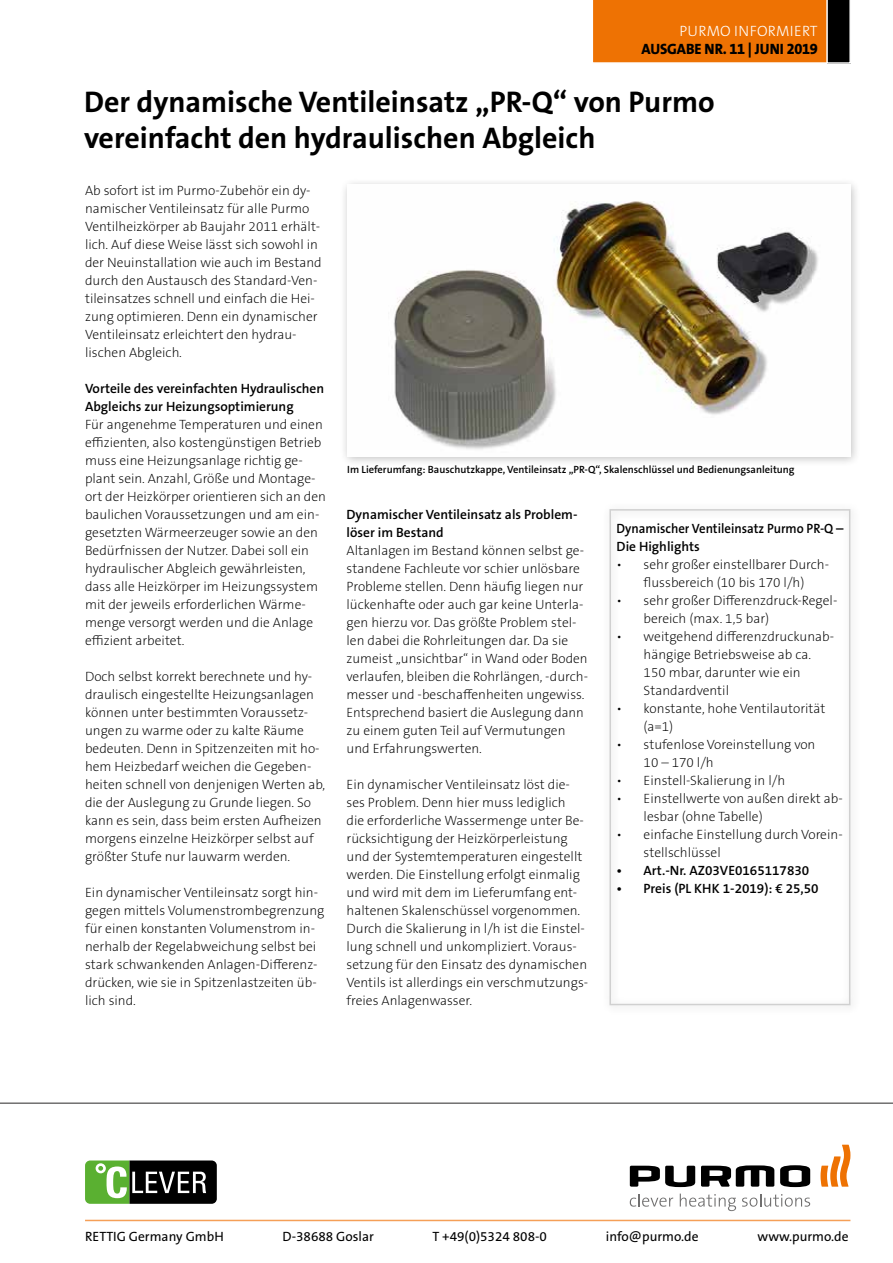
<style>
.page{position:relative;width:893px;height:1263px;background:#fff}
.page>*{position:absolute;margin:0;border:0;box-sizing:border-box;transform-origin:0 0}
.t1{font:700 30px/36px "The Sans B W7";color:#000}
.t2{font:800 15px "The Sans B W8";letter-spacing:-.005em;color:#000}
.t3{font:300 15px "The Sans B W3";letter-spacing:.015em;color:#fff}
.t4{font:200 13.5px/18px "The Sans B W2";color:#000}
.t5{font:600 13.5px/18px "The Sans B W6";color:#000}
.t6{font:13.5px "The Sans B5 Plain";color:#000}
.t7{font:600 13.5px/18px "The Sans B W6";color:#000;scale:.95 1}
.t8{font:600 10.5px "The Sans B W6";color:#000}
</style>
<div class="page">
<div style="left:340px;top:177px;width:521px;height:290px;background:#000;opacity:.25"></div>
<img style="left:347px;top:185px;width:503px;height:271px">
<svg style="left:593px;top:0;width:258px;height:64px;background:#db6e0c"></svg>
<div style="left:609px;top:509px;width:241px;height:496px;border:2px solid #d0d0d0"></div>
<hr style="left:0;top:1102px;width:893px;height:2px;background:#706f6f">
<svg style="left:630px;top:1194px;width:43px;height:13px"></svg>
<svg style="left:680px;top:1193px;width:56px;height:18px"></svg>
<svg style="left:742px;top:1194px;width:68px;height:13px"></svg>
<svg style="left:630px;top:1165px;width:180px;height:22px"></svg>
<svg style="left:820px;top:1145px;width:30px;height:42px"></svg>
<hr style="left:85px;top:1220px;width:765px;height:1px;background:#f59f57">
<svg style="left:85px;top:1160px;width:132px;height:44px;background:#485e3e"></svg>
<p class="t3" style="left:679px;top:21px;width:140px">PURMO INFORMIERT</p>
<p class="t2" style="left:641px;top:39px;width:178px">AUSGABE NR. 11 | JUNI 2019</p>
<h1 class="t1" style="left:84px;top:84px;width:632px">Der dynamische Ventileinsatz „PR-Q“ von Purmo vereinfacht den hydraulischen Abgleich</h1>
<p class="t4" style="left:85px;top:181px;width:238px">Ab sofort ist im Purmo-Zubehör ein dy&shy;namischer Ventileinsatz für alle Purmo Ventilheizkörper ab Baujahr 2011 erhält&shy;lich. Auf diese Weise lässt sich sowohl in der Neuinstallation wie auch im Bestand durch den Austausch des Standard-Ven&shy;tileinsatzes schnell und einfach die Hei&shy;zung optimieren. Denn ein dynamischer Ventileinsatz erleichtert den hydrau&shy;lischen Abgleich.</p>
<p class="t5" style="left:85px;top:379px;width:241px">Vorteile des vereinfachten Hydraulischen<br>Abgleichs zur Heizungsoptimierung</p>
<p class="t4" style="left:85px;top:415px;width:242px">Für angenehme Temperaturen und einen effizienten, also kostengünstigen Betrieb muss eine Heizungsanlage richtig ge&shy;plant sein. Anzahl, Größe und Montage&shy;ort der Heizkörper orientieren sich an den baulichen Voraussetzungen und am ein&shy;gesetzten Wärmeerzeuger sowie an den Bedürfnissen der Nutzer. Dabei soll ein hydraulischer Abgleich gewährleisten, dass alle Heizkörper im Heizungssystem mit der jeweils erforderlichen Wärme&shy;menge versorgt werden und die Anlage effizient arbeitet.</p>
<p class="t4" style="left:85px;top:667px;width:242px">Doch selbst korrekt berechnete und hy&shy;draulisch eingestellte Heizungsanlagen können unter bestimmten Voraussetz&shy;ungen zu warme oder zu kalte Räume bedeuten. Denn in Spitzenzeiten mit ho&shy;hem Heizbedarf weichen die Gegeben&shy;heiten schnell von denjenigen Werten ab, die der Auslegung zu Grunde liegen. So kann es sein, dass beim ersten Aufheizen morgens einzelne Heizkörper selbst auf größter Stufe nur lauwarm werden.</p>
<p class="t4" style="left:85px;top:883px;width:241px">Ein dynamischer Ventileinsatz sorgt hin&shy;gegen mittels Volumenstrombegrenzung für einen konstanten Volumenstrom in&shy;nerhalb der Regelabweichung selbst bei stark schwankenden Anlagen-Differenz&shy;drücken, wie sie in Spitzenlastzeiten üb&shy;lich sind.</p>
<p class="t8" style="left:347px;top:463px;width:449px">Im Lieferumfang: Bauschutzkappe, Ventileinsatz „PR-Q“, Skalenschlüssel und Bedienungsanleitung</p>
<p class="t5" style="left:347px;top:505px;width:233px">Dynamischer Ventileinsatz als Problem&shy;löser im Bestand</p>
<p class="t4" style="left:347px;top:541px;width:243px">Altanlagen im Bestand können selbst ge&shy;standene Fachleute vor schier unlösbare Probleme stellen. Denn häufig liegen nur lückenhafte oder auch gar keine Unterla&shy;gen hierzu vor. Das größte Problem stel&shy;len dabei die Rohrleitungen dar. Da sie zumeist „unsichtbar“ in Wand oder Boden verlaufen, bleiben die Rohrlängen, -durch&shy;messer und -beschaffenheiten ungewiss.<br>Entsprechend basiert die Auslegung dann zu einem guten Teil auf Vermutungen und Erfahrungswerten.</p>
<p class="t4" style="left:347px;top:776px;width:243px">Ein dynamischer Ventileinsatz löst die&shy;ses Problem. Denn hier muss lediglich<br>die erforderliche Wassermenge unter Be&shy;rücksichtigung der Heizkörperleistung und der Systemtemperaturen eingestellt werden. Die Einstellung erfolgt einmalig und wird mit dem im Lieferumfang ent&shy;haltenen Skalenschüssel vorgenommen.<br>Durch die Skalierung in l/h ist die Einstel&shy;lung schnell und unkompliziert. Voraus&shy;setzung für den Einsatz des dynamischen Ventils ist allerdings ein verschmutzungs&shy;freies Anlagenwasser.</p>
<p class="t7" style="left:617px;top:519px;width:241px">Dynamischer Ventileinsatz Purmo PR-Q –<br>Die Highlights</p>
<p class="t4" style="left:617px;top:555px;width:214px;text-align:center">• sehr großer einstellbarer Durch&shy;flussbereich (10 bis 170 l/h)</p>
<p class="t4" style="left:644px;top:591px;width:195px;text-indent:-27px">• sehr großer Differenzdruck-Regel&shy;bereich (max. 1,5 bar)</p>
<p class="t4" style="left:644px;top:627px;width:192px;text-indent:-27px">• weitgehend differenzdruckunab&shy;hängige Betriebsweise ab ca.<br>150 mbar, darunter wie ein<br>Standardventil</p>
<p class="t4" style="left:644px;top:699px;width:183px;text-indent:-27px">• konstante, hohe Ventilautorität (a=1)</p>
<p class="t4" style="left:644px;top:735px;width:173px;text-indent:-27px">• stufenlose Voreinstellung von<br>10 – 170 l/h</p>
<p class="t4" style="left:617px;top:771px;width:170px">• Einstell-Skalierung in l/h</p>
<p class="t4" style="left:644px;top:789px;width:201px;text-indent:-27px">• Einstellwerte von außen direkt ab&shy;lesbar (ohne Tabelle)</p>
<p class="t4" style="left:644px;top:825px;width:201px;text-indent:-27px">• einfache Einstellung durch Vorein&shy;stellschlüssel</p>
<p class="t5" style="left:617px;top:861px;width:194px">• Art.-Nr. AZ03VE0165117830</p>
<p class="t5" style="left:617px;top:879px;width:204px">• Preis (PL KHK 1-2019): € 25,50</p>
<p class="t6" style="left:85px;top:1229px;width:140px">RETTIG Germany GmbH</p>
<p class="t6" style="left:283px;top:1229px;width:93px">D-38688 Goslar</p>
<p class="t6" style="left:432px;top:1229px;width:116px">T +49(0)5324 808-0</p>
<p class="t6" style="left:606px;top:1229px;width:94px">info@purmo.de</p>
<p class="t6" style="left:757px;top:1229px;width:93px">www.purmo.de</p>
</div>
